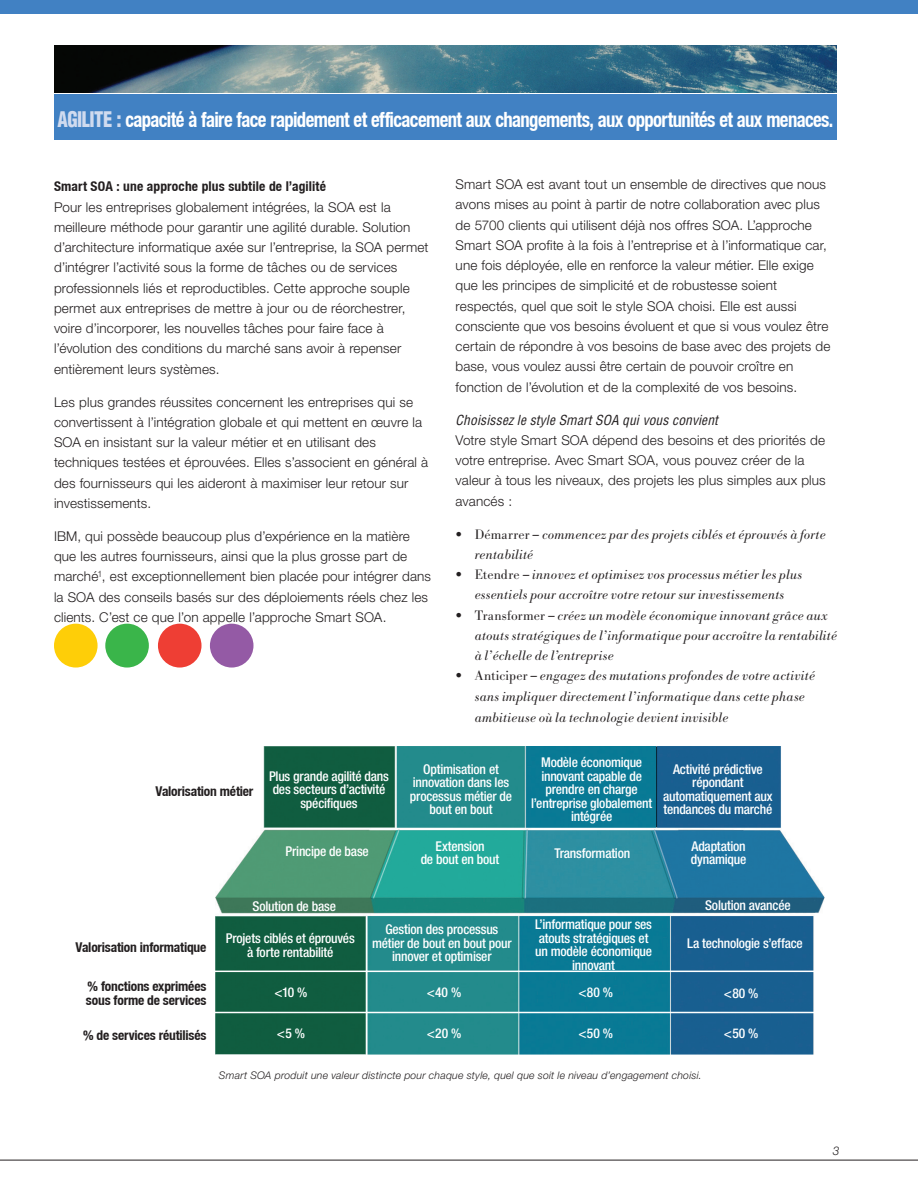
<style>
.page{position:relative;width:918px;height:1188px;background:#fff}
.page>*{position:absolute;margin:0;border:0;box-sizing:border-box;transform-origin:0 0}
.t1{font:700 condensed 21px "Helvetica Neue";letter-spacing:-.03em;color:#fff;scale:.89 1}
.t2{font:300 13.5px/20.2px "Helvetica Neue";letter-spacing:.01em;color:#231f20}
.t3{font:500 condensed 13.5px/13.5px "Helvetica Neue";letter-spacing:-.015em;color:#fff;text-align:center}
.t4{font:italic 13.5px/20.2px "IBM Bodoni BE Light";letter-spacing:.02em;color:#231f20}
.t5{font:700 condensed 13.5px/13.5px "Helvetica Neue";letter-spacing:-.01em;color:#231f20}
.t6{font:700 condensed 13.5px "Helvetica Neue";letter-spacing:.01em;color:#231f20}
.t7{font:italic condensed 13.5px "Helvetica";letter-spacing:.01em;color:#231f20}
.t8{font:italic 300 10.5px "Helvetica Neue";letter-spacing:.02em;color:#231f20}
.s1{font-family:"Helvetica";font-weight:900;color:#d0dbef}
.s2{font-family:"IBM Helvetica";font-weight:900;font-style:normal}
.s3{font-style:normal}
</style>
<div class="page">
<hr style="left:0;top:1160px;width:918px;height:1px;background:#231f20">
<img style="left:215px;top:747px;width:610px;height:307px">
<img style="left:54px;top:45px;width:783px;height:48px">
<div style="left:0;top:0;width:918px;height:14px;background:#4181c3"></div>
<div style="left:54px;top:624px;width:44px;height:44px;background:#fece08;border-radius:50%"></div>
<div style="left:105px;top:624px;width:44px;height:44px;background:#3ab54a;border-radius:50%"></div>
<div style="left:158px;top:624px;width:44px;height:44px;background:#ee3e34;border-radius:50%"></div>
<div style="left:210px;top:624px;width:43px;height:44px;background:#945aa5;border-radius:50%"></div>
<div style="left:54px;top:94px;width:783px;height:46px;background:#4181c3"></div>
<hr style="left:212px;top:971px;width:610px;height:1px;background:#fff">
<hr style="left:212px;top:1012px;width:613px;height:1px;background:#fff">
<h1 class="t1" style="left:57px;top:107px;width:873px"><span class="s1">AGILITE :</span> capacité à faire face rapidement et efficacement aux changements, aux opportunités et aux menaces.</h1>
<p class="t6" style="left:54px;top:178px;width:274px">Smart SOA : une approche plus subtile de l’agilité</p>
<p class="t2" style="left:54px;top:197px;width:376px">Pour les entreprises globalement intégrées, la SOA est la meilleure méthode pour garantir une agilité durable. Solution d’architecture informatique axée sur l’entreprise, la SOA permet d’intégrer l’activité sous la forme de tâches ou de services professionnels liés et reproductibles. Cette approche souple permet aux entreprises de mettre à jour ou de réorchestrer, voire d’incorporer, les nouvelles tâches pour faire face à l’évolution des conditions du marché sans avoir à repenser entièrement leurs systèmes.</p>
<p class="t2" style="left:54px;top:392px;width:376px">Les plus grandes réussites concernent les entreprises qui se convertissent à l’intégration globale et qui mettent en œuvre la SOA en insistant sur la valeur métier et en utilisant des techniques testées et éprouvées. Elles s’associent en général à des fournisseurs qui les aideront à maximiser leur retour sur investissements.</p>
<p class="t2" style="left:54px;top:526px;width:379px">IBM, qui possède beaucoup plus d’expérience en la matière que les autres fournisseurs, ainsi que la plus grosse part de marché<sup>1</sup>, est exceptionnellement bien placée pour intégrer dans la SOA des conseils basés sur des déploiements réels chez les clients. C’est ce que l’on appelle l’approche Smart SOA.</p>
<p class="t2" style="left:456px;top:174px;width:376px">Smart SOA est avant tout un ensemble de directives que nous avons mises au point à partir de notre collaboration avec plus de 5700 clients qui utilisent déjà nos offres SOA. L’approche Smart SOA profite à la fois à l’entreprise et à l’informatique car, une fois déployée, elle en renforce la valeur métier. Elle exige que les principes de simplicité et de robustesse soient respectés, quel que soit le style SOA choisi. Elle est aussi consciente que vos besoins évoluent et que si vous voulez être certain de répondre à vos besoins de base avec des projets de base, vous voulez aussi être certain de pouvoir croître en fonction de l’évolution et de la complexité de vos besoins.</p>
<p class="t7" style="left:456px;top:411px;width:264px">Choisissez le style Smart SOA qui vous convient</p>
<p class="t2" style="left:456px;top:430px;width:372px">Votre style Smart SOA dépend des besoins et des priorités de votre entreprise. Avec Smart SOA, vous pouvez créer de la valeur à tous les niveaux, des projets les plus simples aux plus avancés :</p>
<p class="t4" style="left:475px;top:524px;width:352px;text-indent:-19px"><span class="s2">•</span> <span class="s3">Démarrer</span> – commencez par des projets ciblés et éprouvés à forte rentabilité</p>
<p class="t4" style="left:456px;top:565px;width:348px;text-align:center"><span class="s2">•</span> <span class="s3">Etendre</span> – innovez et optimisez vos processus métier les plus essentiels pour accroître votre retour sur investissements</p>
<p class="t4" style="left:475px;top:605px;width:364px;text-indent:-19px"><span class="s2">•</span> <span class="s3">Transformer</span> – créez un modèle économique innovant grâce aux atouts stratégiques de l’informatique pour accroître la rentabilité à l’échelle de l’entreprise</p>
<p class="t4" style="left:475px;top:666px;width:342px;line-height:20.7px;text-indent:-19px"><span class="s2">•</span> <span class="s3">Anticiper</span> – engagez des mutations profondes de votre activité sans impliquer directement l’informatique dans cette phase ambitieuse où la technologie devient invisible</p>
<p class="t5" style="left:156px;top:784px;width:99px">Valorisation métier</p>
<p class="t3" style="left:269px;top:769px;width:121px">Plus grande agilité dans des secteurs d’activité spécifiques</p>
<p class="t3" style="left:286px;top:844px;width:85px">Principe de base</p>
<p class="t3" style="left:410px;top:762px;width:104px">Optimisation et innovation dans les processus métier de bout en bout</p>
<p class="t3" style="left:421px;top:839px;width:80px">Extension<br>de bout en bout</p>
<p class="t5" style="left:76px;top:941px;width:132px">Valorisation informatique</p>
<p class="t5" style="left:86px;top:980px;width:122px">% fonctions exprimées sous forme de services</p>
<p class="t5" style="left:83px;top:1029px;width:125px">% de services réutilisés</p>
<p class="t3" style="left:253px;top:899px;width:85px">Solution de base</p>
<p class="t3" style="left:226px;top:932px;width:130px">Projets ciblés et éprouvés à forte rentabilité</p>
<p class="t3" style="left:274px;top:986px;width:35px">&lt;10 %</p>
<p class="t3" style="left:277px;top:1026px;width:29px">&lt;5 %</p>
<p class="t3" style="left:372px;top:923px;width:141px">Gestion des processus métier de bout en bout pour innover et optimiser</p>
<p class="t3" style="left:427px;top:985px;width:36px">&lt;40 %</p>
<p class="t3" style="left:427px;top:1026px;width:36px">&lt;20 %</p>
<p class="t3" style="left:531px;top:755px;width:123px">Modèle économique innovant capable de prendre en charge l’entreprise globalement intégrée</p>
<p class="t3" style="left:554px;top:846px;width:77px">Transformation</p>
<p class="t3" style="left:535px;top:917px;width:118px">L’informatique pour ses atouts stratégiques et un modèle économique innovant</p>
<p class="t3" style="left:579px;top:985px;width:36px">&lt;80 %</p>
<p class="t3" style="left:579px;top:1026px;width:36px">&lt;50 %</p>
<p class="t3" style="left:663px;top:762px;width:111px">Activité prédictive répondant automatiquement aux tendances du marché</p>
<p class="t3" style="left:691px;top:839px;width:57px;text-align:left">Adaptation dynamique</p>
<p class="t3" style="left:705px;top:899px;width:87px">Solution avancée</p>
<p class="t3" style="left:687px;top:936px;width:117px">La technologie s’efface</p>
<p class="t3" style="left:724px;top:986px;width:36px">&lt;80 %</p>
<p class="t3" style="left:724px;top:1026px;width:36px">&lt;50 %</p>
<p class="t8" style="left:219px;top:1069px;width:484px">Smart SOA produit une valeur distincte pour chaque style, quel que soit le niveau d’engagement choisi.</p>
</div>
